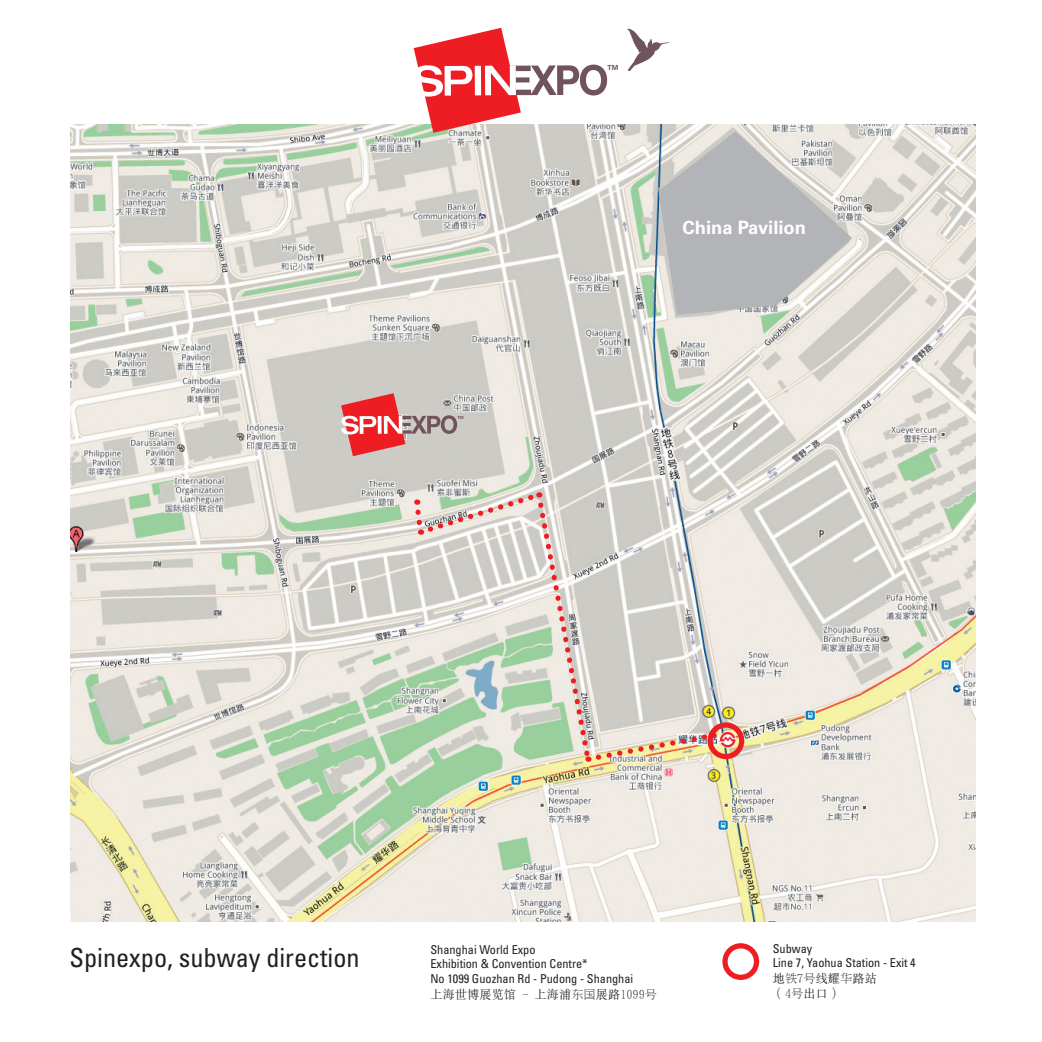
<style>
.page{position:relative;width:1042px;height:1042px;background:#fff}
.page>*{position:absolute;margin:0;border:0;box-sizing:border-box;transform-origin:0 0}
.t1{font:condensed 26.25px "Univers LT";color:#231f20}
.t2{font:700 18.38px "Univers LT";color:#fff}
.t3{font:condensed 12.25px/14.7px "Univers LT";color:#231f20}
.t4{font:12.25px/14.7px "DF Li Song Lt HKSCS UGB5";color:#231f20}
.t5{font:700 7px "Univers LT";color:#70535c}
.t6{font:700 4.2px "Univers LT";color:#70535c}
</style>
<div class="page">
<img style="left:70px;top:124px;width:905px;height:798px">
<svg style="left:658px;top:131px;width:194px;height:184px"></svg>
<svg style="left:341px;top:393px;width:116px;height:63px"></svg>
<svg style="left:627px;top:29px;width:43px;height:43px"></svg>
<svg style="left:414px;top:28px;width:193px;height:105px"></svg>
<div style="left:707px;top:722px;width:37px;height:37px;border:5px solid #ee1d23;border-radius:50%"></div>
<div style="left:722px;top:943px;width:37px;height:37px;border:5px solid #ee1d23;border-radius:50%"></div>
<svg style="left:412px;top:490px;width:302px;height:273px"></svg>
<p class="t6" style="left:457px;top:415px;width:8px">TM</p>
<p class="t5" style="left:607px;top:63px;width:12px">TM</p>
<h2 class="t2" style="left:682px;top:217px;width:125px">China Pavilion</h2>
<h1 class="t1" style="left:69px;top:941px;width:292px">Spinexpo, subway direction</h1>
<p class="t3" style="left:430px;top:942px;width:204px">Shanghai World Expo<br>Exhibition &amp; Convention Centre*<br>No 1099 Guozhan Rd - Pudong - Shanghai</p>
<p class="t4" style="left:430px;top:987px;width:228px">上海世博展览馆 - 上海浦东国展路1099号</p>
<p class="t3" style="left:773px;top:940px;width:144px">Subway<br>Line 7, Yaohua Station - Exit 4</p>
<p class="t4" style="left:773px;top:971px;width:106px">地铁7号线耀华路站（4号出口）</p>
</div>
